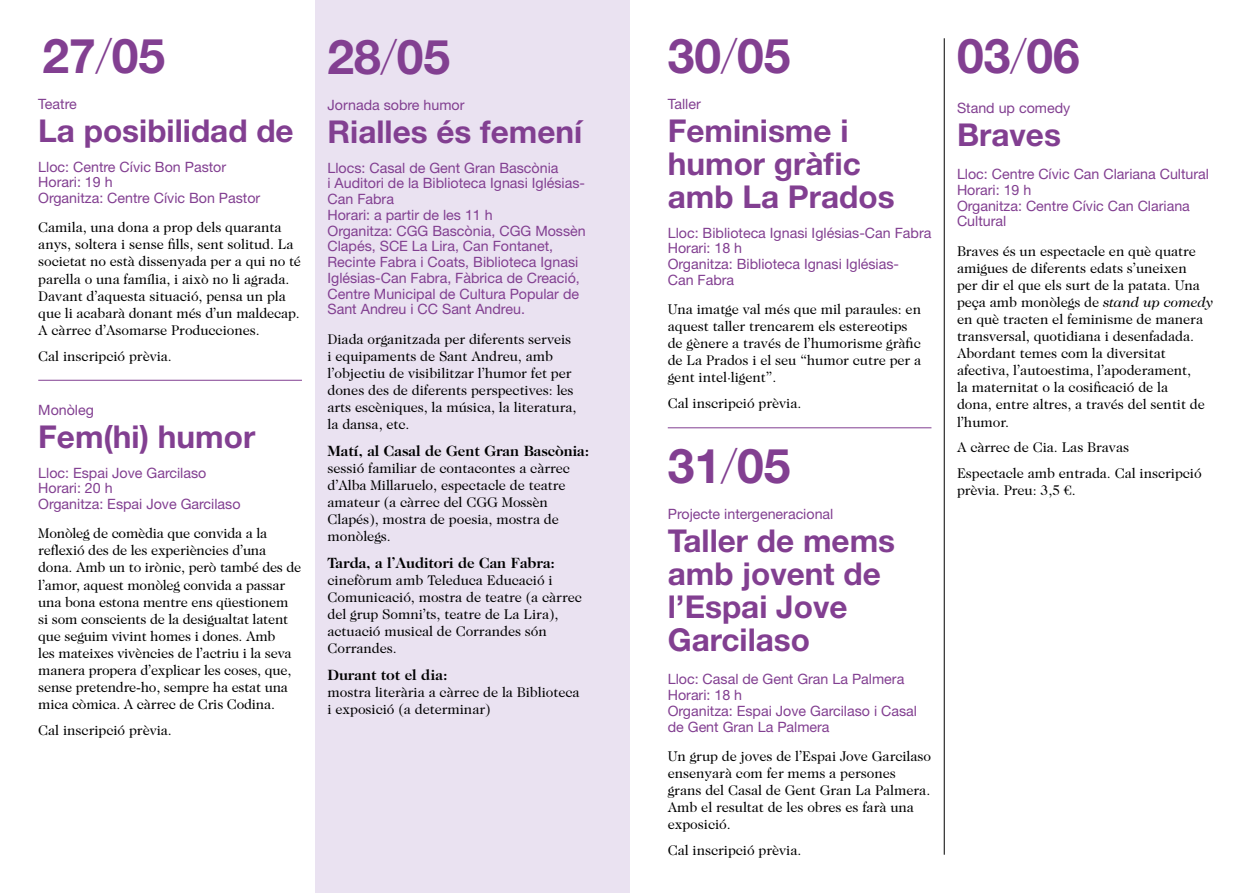
<style>
.page{position:relative;width:1259px;height:893px;background:#fff}
.page>*{position:absolute;margin:0;border:0;box-sizing:border-box;transform-origin:0 0}
.t1{font:700 48px "Helvetica Neue LT Std";color:#823f91}
.t2{font:700 31.5px/33px "Helvetica Neue LT Std";color:#823f91}
.t3{font:700 15px "Caslon 224 Std";color:#000}
.t4{font:14.25px/17.1px "Caslon 224 Std";letter-spacing:-.005em;color:#000}
.t5{font:14.25px/15.8px "Helvetica Neue LT Std";color:#823f91}
.s1{font-weight:100}
.s2{font-style:italic}
</style>
<div class="page">
<div style="left:315px;top:0;width:314px;height:893px;background:#eae2f1"></div>
<hr style="left:38px;top:380px;width:264px;height:1px;background:#823f91">
<hr style="left:668px;top:427px;width:263px;height:1px;background:#823f91">
<hr style="left:944px;top:38px;width:1px;height:817px;background:#000">
<h1 class="t1" style="left:42px;top:26px;width:124px">27<span class="s1">/</span>05</h1>
<p class="t5" style="left:38px;top:96px;width:40px">Teatre</p>
<h2 class="t2" style="left:38px;top:113px;width:257px">La posibilidad de</h2>
<p class="t5" style="left:38px;top:159px;width:224px">Lloc: Centre Cívic Bon Pastor<br>Horari: 19 h<br>Organitza: Centre Cívic Bon Pastor</p>
<p class="t4" style="left:38px;top:219px;width:264px">Camila, una dona a prop dels quaranta anys, soltera i sense fills, sent solitud. La societat no està dissenyada per a qui no té parella o una família, i això no li agrada.<br>Davant d’aquesta situació, pensa un pla que li acabarà donant més d’un maldecap.<br>A càrrec d’Asomarse Producciones.</p>
<p class="t4" style="left:38px;top:347px;width:135px">Cal inscripció prèvia.</p>
<p class="t5" style="left:38px;top:402px;width:57px">Monòleg</p>
<h2 class="t2" style="left:38px;top:419px;width:218px">Fem(hi) humor</h2>
<p class="t5" style="left:38px;top:464px;width:204px">Lloc: Espai Jove Garcilaso<br>Horari: 20 h<br>Organitza: Espai Jove Garcilaso</p>
<p class="t4" style="left:38px;top:525px;width:265px">Monòleg de comèdia que convida a la reflexió des de les experiències d’una dona. Amb un to irònic, però també des de l’amor, aquest monòleg convida a passar una bona estona mentre ens qüestionem si som conscients de la desigualtat latent que seguim vivint homes i dones. Amb<br>les mateixes vivències de l’actriu i la seva manera propera d’explicar les coses, que, sense pretendre-ho, sempre ha estat una mica còmica. A càrrec de Cris Codina.</p>
<p class="t4" style="left:38px;top:721px;width:135px">Cal inscripció prèvia.</p>
<h1 class="t1" style="left:327px;top:27px;width:124px">28<span class="s1">/</span>05</h1>
<p class="t5" style="left:327px;top:97px;width:138px">Jornada sobre humor</p>
<h2 class="t2" style="left:327px;top:114px;width:256px">Rialles és femení</h2>
<p class="t5" style="left:327px;top:160px;width:260px">Llocs: Casal de Gent Gran Bascònia<br>i Auditori de la Biblioteca Ignasi Iglésias-Can Fabra<br>Horari: a partir de les 11 h<br>Organitza: CGG Bascònia, CGG Mossèn Clapés, SCE La Lira, Can Fontanet, Recinte Fabra i Coats, Biblioteca Ignasi Iglésias-Can Fabra, Fàbrica de Creació, Centre Municipal de Cultura Popular de Sant Andreu i CC Sant Andreu.</p>
<p class="t4" style="left:327px;top:330px;width:250px">Diada organitzada per diferents serveis i equipaments de Sant Andreu, amb l’objectiu de visibilitzar l’humor fet per dones des de diferents perspectives: les arts escèniques, la música, la literatura, la dansa, etc.</p>
<p class="t3" style="left:327px;top:442px;width:263px">Matí, al Casal de Gent Gran Bascònia:</p>
<p class="t4" style="left:327px;top:459px;width:244px">sessió familiar de contacontes a càrrec d’Alba Millaruelo, espectacle de teatre amateur (a càrrec del CGG Mossèn<br>Clapés), mostra de poesia, mostra de monòlegs.</p>
<p class="t3" style="left:327px;top:554px;width:229px">Tarda, a l’Auditori de Can Fabra:</p>
<p class="t4" style="left:327px;top:571px;width:256px">cinefòrum amb Teleduca Educació i<br>Comunicació, mostra de teatre (a càrrec del grup Somni’ts, teatre de La Lira), actuació musical de Corrandes són<br>Corrandes.</p>
<p class="t3" style="left:327px;top:666px;width:121px">Durant tot el dia:</p>
<p class="t4" style="left:327px;top:683px;width:253px">mostra literària a càrrec de la Biblioteca i exposició (a determinar)</p>
<h1 class="t1" style="left:668px;top:26px;width:124px">30<span class="s1">/</span>05</h1>
<p class="t5" style="left:668px;top:96px;width:34px">Taller</p>
<h2 class="t2" style="left:668px;top:113px;width:228px">Feminisme i humor gràfic amb La Prados</h2>
<p class="t5" style="left:668px;top:225px;width:265px">Lloc: Biblioteca Ignasi Iglésias-Can Fabra<br>Horari: 18 h<br>Organitza: Biblioteca Ignasi Iglésias-<br>Can Fabra</p>
<p class="t4" style="left:668px;top:300px;width:255px">Una imatge val més que mil paraules: en aquest taller trencarem els estereotips de gènere a través de l’humorisme gràfic de La Prados i el seu “humor cutre per a gent intel·ligent”.</p>
<p class="t4" style="left:668px;top:394px;width:135px">Cal inscripció prèvia.</p>
<h1 class="t1" style="left:668px;top:436px;width:124px">31<span class="s1">/</span>05</h1>
<p class="t5" style="left:668px;top:506px;width:167px">Projecte intergeneracional</p>
<h2 class="t2" style="left:668px;top:523px;width:229px">Taller de mems amb jovent de l’Espai Jove<br>Garcilaso</h2>
<p class="t5" style="left:668px;top:671px;width:251px">Lloc: Casal de Gent Gran La Palmera<br>Horari: 18 h<br>Organitza: Espai Jove Garcilaso i Casal de Gent Gran La Palmera</p>
<p class="t4" style="left:668px;top:747px;width:265px">Un grup de joves de l’Espai Jove Garcilaso ensenyarà com fer mems a persones grans del Casal de Gent Gran La Palmera.<br>Amb el resultat de les obres es farà una exposició.</p>
<p class="t4" style="left:668px;top:841px;width:135px">Cal inscripció prèvia.</p>
<h1 class="t1" style="left:957px;top:26px;width:124px">03<span class="s1">/</span>06</h1>
<p class="t5" style="left:957px;top:99px;width:115px">Stand up comedy</p>
<h2 class="t2" style="left:957px;top:117px;width:105px">Braves</h2>
<p class="t5" style="left:957px;top:166px;width:254px">Lloc: Centre Cívic Can Clariana Cultural<br>Horari: 19 h<br>Organitza: Centre Cívic Can Clariana<br>Cultural</p>
<p class="t4" style="left:957px;top:242px;width:258px">Braves és un espectacle en què quatre amigues de diferents edats s’uneixen<br>per dir el que els surt de la patata. Una peça amb monòlegs de <span class="s2">stand up comedy </span>en què tracten el feminisme de manera transversal, quotidiana i desenfadada.<br>Abordant temes com la diversitat afectiva, l’autoestima, l’apoderament,<br>la maternitat o la cosificació de la<br>dona, entre altres, a través del sentit de l’humor.</p>
<p class="t4" style="left:957px;top:434px;width:246px;line-height:25.7px">A càrrec de Cia. Las Bravas<br>Espectacle amb entrada. Cal inscripció</p>
<p class="t4" style="left:957px;top:481px;width:120px">prèvia. Preu: 3,5 €.</p>
</div>
